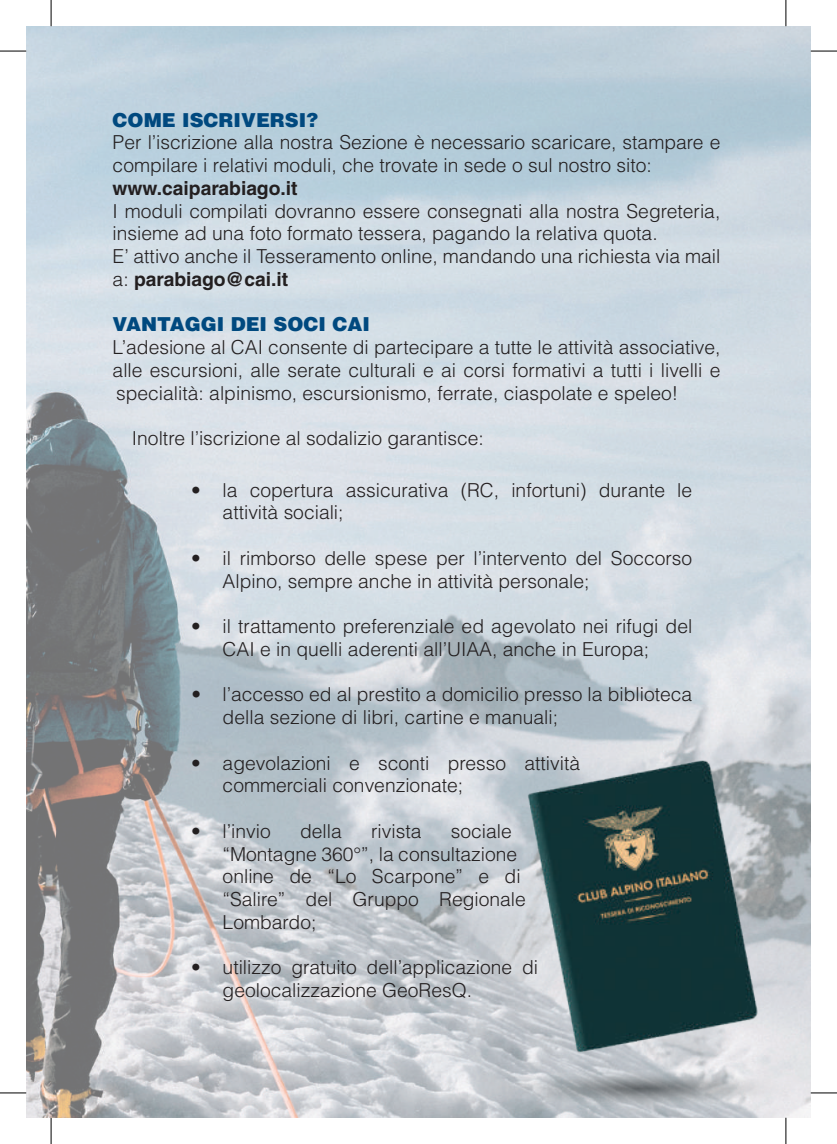
<style>
.page{position:relative;width:837px;height:1144px;background:#fff}
.page>*{position:absolute;margin:0;border:0;box-sizing:border-box;transform-origin:0 0}
.t1{font:300 19.25px/22.8px "Helvetica LT Std";color:#231f20}
.t2{font:900 19.25px "Helvetica LT Std";color:#00497f}
.t3{font:700 19.25px "Helvetica LT Std";color:#231f20}
.s1{font-weight:700}
</style>
<div class="page">
<img style="left:26px;top:26px;width:784px;height:1092px">
<img style="left:487px;top:751px;width:309px;height:354px">
<svg style="left:0;top:51px;width:26px;height:1px"></svg>
<svg style="left:810px;top:51px;width:26px;height:1px"></svg>
<svg style="left:0;top:1092px;width:26px;height:1px"></svg>
<svg style="left:810px;top:1092px;width:26px;height:1px"></svg>
<svg style="left:51px;top:0;width:1px;height:26px"></svg>
<svg style="left:51px;top:1118px;width:1px;height:26px"></svg>
<svg style="left:785px;top:0;width:1px;height:26px"></svg>
<svg style="left:785px;top:1118px;width:1px;height:26px"></svg>
<p class="t2" style="left:113px;top:107px;width:207px">COME ISCRIVERSI?</p>
<p class="t1" style="left:113px;top:131px;width:609px">Per l’iscrizione alla nostra Sezione è necessario scaricare, stampare e compilare i relativi moduli, che trovate in sede o sul nostro sito:</p>
<p class="t3" style="left:113px;top:176px;width:186px">www.caiparabiago.it</p>
<p class="t1" style="left:113px;top:199px;width:609px">I moduli compilati dovranno essere consegnati alla nostra Segreteria, insieme ad una foto formato tessera, pagando la relativa quota.<br>E’ attivo anche il Tesseramento online, mandando una richiesta via mail a: <span class="s1">parabiago@cai.it</span></p>
<p class="t2" style="left:113px;top:312px;width:259px">VANTAGGI DEI SOCI CAI</p>
<p class="t1" style="left:113px;top:336px;width:609px;text-align:justify">L’adesione al CAI consente di partecipare a tutte le attività associative, alle escursioni, alle serate culturali e ai corsi formativi a tutti i livelli e specialità: alpinismo, escursionismo, ferrate, ciaspolate e speleo!</p>
<p class="t1" style="left:132px;top:427px;width:353px">Inoltre l’iscrizione al sodalizio garantisce:</p>
<p class="t1" style="left:222px;top:478px;width:471px;text-indent:-32px">• la copertura assicurativa (RC, infortuni) durante le attività sociali;</p>
<p class="t1" style="left:222px;top:546px;width:471px;text-indent:-32px">• il rimborso delle spese per l’intervento del Soccorso<br>Alpino, sempre anche in attività personale;</p>
<p class="t1" style="left:222px;top:615px;width:471px;text-indent:-32px">• il trattamento preferenziale ed agevolato nei rifugi del<br>CAI e in quelli aderenti all’UIAA, anche in Europa;</p>
<p class="t1" style="left:222px;top:683px;width:471px;text-indent:-31px">• l’accesso ed al prestito a domicilio presso la biblioteca della sezione di libri, cartine e manuali;</p>
<p class="t1" style="left:222px;top:751px;width:359px;text-indent:-32px">• agevolazioni e sconti presso attività commerciali convenzionate;</p>
<p class="t1" style="left:191px;top:819px;width:81px">• l’invio</p>
<p class="t1" style="left:300px;top:819px;width:43px">della</p>
<p class="t1" style="left:371px;top:819px;width:52px">rivista</p>
<p class="t1" style="left:222px;top:819px;width:305px;text-indent:228px">sociale “Montagne 360°”, la consultazione online de “Lo Scarpone” e di “Salire” del Gruppo Regionale<br>Lombardo;</p>
<p class="t1" style="left:222px;top:956px;width:317px;text-indent:-32px">• utilizzo gratuito dell’applicazione di geolocalizzazione GeoResQ.</p>
</div>
